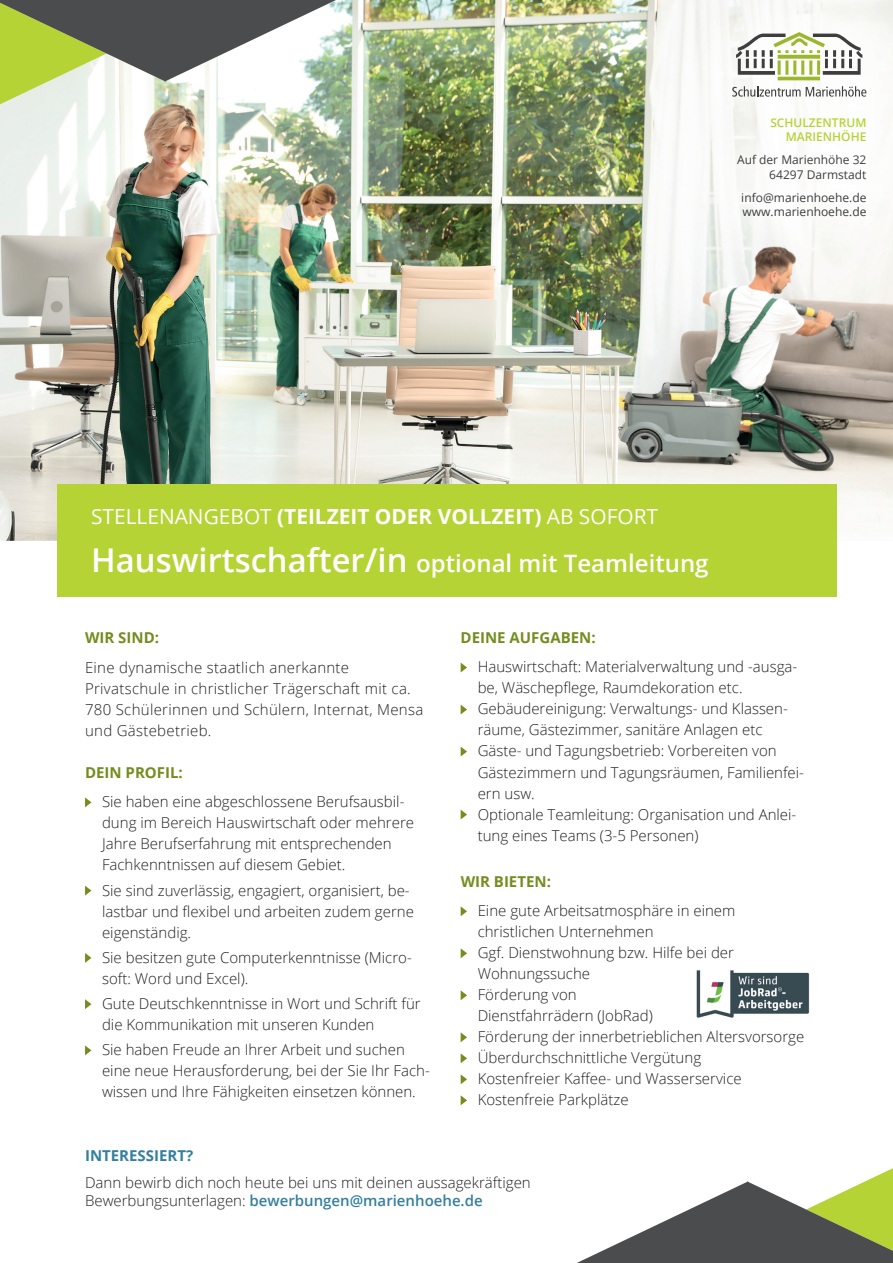
<style>
.page{position:relative;width:893px;height:1263px;background:#fff}
.page>*{position:absolute;margin:0;border:0;box-sizing:border-box;transform-origin:0 0}
.t1{font:600 24px "Open Sans";color:#fff}
.t2{font:20.85px "Open Sans";color:#fff}
.t3{font:300 15px/21px "Open Sans";color:#231f20}
.t4{font:300 15px/21px "Open Sans";letter-spacing:.02em;color:#231f20}
.t5{font:700 15px "Open Sans";color:#748d1e}
.t6{font:700 15px "Open Sans";color:#337f9d}
.t7{font:12px/14.4px "Open Sans";color:#3e3e3f;text-align:right}
.t8{font:600 12px/14.4px "Open Sans";color:#b5d334;text-align:right}
.s1{font-weight:700}
.s2{font-size:32.85px}
.s3{font-weight:600;color:#337f9d}
</style>
<div class="page">
<img style="left:0;top:0;width:893px;height:541px">
<svg style="left:0;top:0;width:336px;height:104px"></svg>
<div style="left:57px;top:484px;width:780px;height:113px;background:#b5d334"></div>
<img style="left:681px;top:0;width:212px;height:268px">
<svg style="left:732px;top:86px;width:134px;height:11px"></svg>
<svg style="left:736px;top:32px;width:126px;height:48px"></svg>
<svg style="left:577px;top:1168px;width:316px;height:95px"></svg>
<svg style="left:85px;top:797px;width:6px;height:10px"></svg>
<svg style="left:85px;top:886px;width:6px;height:9px"></svg>
<svg style="left:85px;top:953px;width:6px;height:10px"></svg>
<svg style="left:85px;top:999px;width:6px;height:10px"></svg>
<svg style="left:85px;top:1045px;width:6px;height:10px"></svg>
<svg style="left:461px;top:663px;width:6px;height:9px"></svg>
<svg style="left:461px;top:705px;width:6px;height:9px"></svg>
<svg style="left:461px;top:747px;width:6px;height:9px"></svg>
<svg style="left:461px;top:810px;width:6px;height:9px"></svg>
<svg style="left:461px;top:906px;width:6px;height:10px"></svg>
<svg style="left:461px;top:948px;width:6px;height:10px"></svg>
<svg style="left:461px;top:990px;width:6px;height:10px"></svg>
<svg style="left:461px;top:1032px;width:6px;height:10px"></svg>
<svg style="left:461px;top:1053px;width:6px;height:10px"></svg>
<svg style="left:461px;top:1074px;width:6px;height:10px"></svg>
<svg style="left:461px;top:1095px;width:6px;height:10px"></svg>
<img style="left:696px;top:970px;width:114px;height:48px">
<p class="t8" style="left:770px;top:115px;width:98px">SCHULZENTRUM<br>MARIENHÖHE</p>
<p class="t7" style="left:737px;top:153px;width:131px">Auf der Marienhöhe 32<br>64297 Darmstadt</p>
<p class="t7" style="left:741px;top:190px;width:127px;text-align:left">info@marienhoehe.de www.marienhoehe.de</p>
<h2 class="t2" style="left:91px;top:502px;width:568px">STELLENANGEBOT <span class="s1">(TEILZEIT ODER VOLLZEIT)</span> AB SOFORT</h2>
<h1 class="t1" style="left:91px;top:547px;width:619px"><span class="s2">Hauswirtschafter/in</span> optional mit Teamleitung</h1>
<p class="t5" style="left:85px;top:627px;width:76px">WIR SIND:</p>
<p class="t4" style="left:85px;top:656px;width:340px">Eine dynamische staatlich anerkannte Privatschule in christlicher Trägerschaft mit ca.<br>780 Schülerinnen und Schülern, Internat, Mensa und Gästebetrieb.</p>
<p class="t5" style="left:85px;top:762px;width:99px">DEIN PROFIL:</p>
<p class="t3" style="left:102px;top:791px;width:314px">Sie haben eine abgeschlossene Berufsausbil&shy;dung im Bereich Hauswirtschaft oder mehrere Jahre Berufserfahrung mit entsprechenden Fachkenntnissen auf diesem Gebiet.</p>
<p class="t3" style="left:102px;top:879px;width:313px">Sie sind zuverlässig, engagiert, organisiert, be&shy;lastbar und flexibel und arbeiten zudem gerne eigenständig.</p>
<p class="t3" style="left:102px;top:946px;width:311px">Sie besitzen gute Computerkenntnisse (Micro&shy;soft: Word und Excel).</p>
<p class="t3" style="left:102px;top:993px;width:320px">Gute Deutschkenntnisse in Wort und Schrift für die Kommunikation mit unseren Kunden</p>
<p class="t3" style="left:102px;top:1039px;width:329px">Sie haben Freude an Ihrer Arbeit und suchen eine neue Herausforderung, bei der Sie Ihr Fach&shy;wissen und Ihre Fähigkeiten einsetzen können.</p>
<p class="t5" style="left:461px;top:627px;width:137px">DEINE AUFGABEN:</p>
<p class="t3" style="left:478px;top:656px;width:328px">Hauswirtschaft: Materialverwaltung und -ausga&shy;be, Wäschepflege, Raumdekoration etc.<br>Gebäudereinigung: Verwaltungs- und Klassen&shy;räume, Gästezimmer, sanitäre Anlagen etc Gäste- und Tagungsbetrieb: Vorbereiten von Gästezimmern und Tagungsräumen, Familienfei&shy;ern usw.<br>Optionale Teamleitung: Organisation und Anlei&shy;tung eines Teams (3-5 Personen)</p>
<p class="t5" style="left:461px;top:871px;width:92px">WIR BIETEN:</p>
<p class="t3" style="left:478px;top:900px;width:328px">Eine gute Arbeitsatmosphäre in einem christlichen Unternehmen<br>Ggf. Dienstwohnung bzw. Hilfe bei der<br>Wohnungssuche<br>Förderung von<br>Dienstfahrrädern (JobRad)<br>Förderung der innerbetrieblichen Altersvorsorge<br>Überdurchschnittliche Vergütung<br>Kostenfreier Kaffee- und Wasserservice<br>Kostenfreie Parkplätze</p>
<p class="t6" style="left:85px;top:1145px;width:110px">INTERESSIERT?</p>
<p class="t3" style="left:85px;top:1173px;width:447px;line-height:18px">Dann bewirb dich noch heute bei uns mit deinen aussagekräftigen<br>Bewerbungsunterlagen: <span class="s3">bewerbungen@marienhoehe.de</span></p>
</div>
